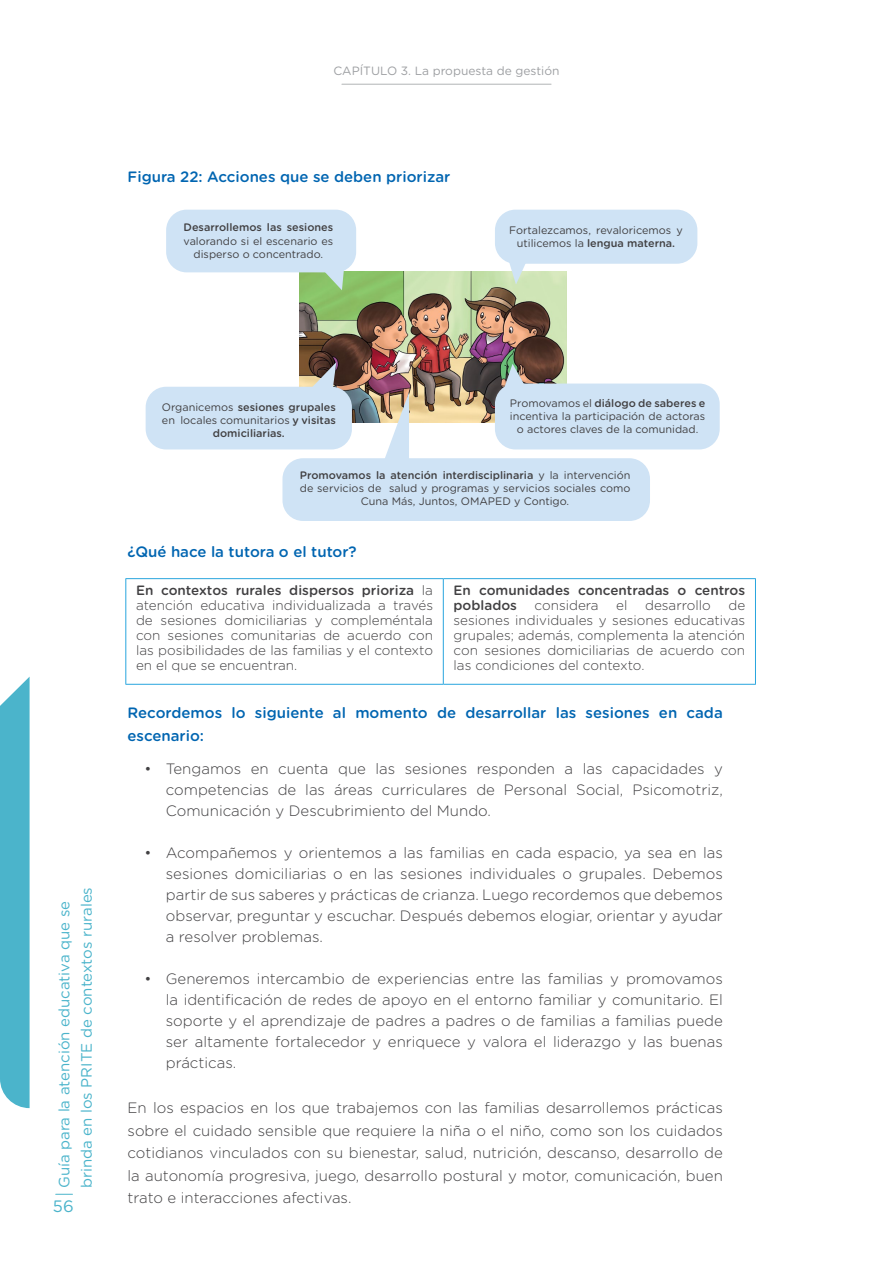
<style>
.page{position:relative;width:893px;height:1263px;background:#fff}
.page>*{position:absolute;margin:0;border:0;box-sizing:border-box;transform-origin:0 0}
.t1{font:16.5px "Gotham Rounded";color:#4bb4cb}
.t2{font:300 15px/21px "Gotham Rounded";color:#414042;text-align:justify}
.t3{font:500 15px/22.5px "Gotham Rounded";color:#0065b1}
.t4{font:15px/22.5px "Gotham Rounded";color:#4bb4cb}
.t5{font:300 13.5px/15px "Gotham Rounded";color:#414042;text-align:justify}
.t6{font:500 13.5px/15px "Gotham Rounded";color:#414042}
.t7{font:12px "Gotham Rounded";color:#9d9fa2}
.t8{font:10.8px/13px "Gotham Rounded";color:#414042;text-align:center}
.t9{font:500 10.8px/13px "Gotham Rounded";color:#414042;text-align:center}
.s1{font-weight:500}
.s2{font-weight:400}
</style>
<div class="page">
<hr style="left:342px;top:84px;width:209px;height:1px;background:#b1b4b6">
<svg style="left:56px;top:1194px;width:16px;height:1px"></svg>
<div style="left:0;top:677px;width:30px;height:431px;background:#4bb4cb"></div>
<img style="left:300px;top:271px;width:267px;height:152px">
<hr style="left:125px;top:578px;width:318px;height:1px;background:#28a5de">
<hr style="left:125px;top:579px;width:1px;height:105px;background:#28a5de">
<hr style="left:125px;top:684px;width:318px;height:1px;background:#28a5de">
<hr style="left:443px;top:578px;width:313px;height:1px;background:#28a5de">
<hr style="left:443px;top:579px;width:1px;height:105px;background:#28a5de">
<hr style="left:755px;top:579px;width:1px;height:105px;background:#28a5de">
<hr style="left:443px;top:684px;width:313px;height:1px;background:#28a5de">
<div style="left:166px;top:210px;width:190px;height:62px;background:#cfe3f5;border-radius:21px"></div>
<div style="left:495px;top:210px;width:202px;height:54px;background:#cfe3f5;border-radius:21px"></div>
<div style="left:282px;top:458px;width:368px;height:63px;background:#cfe3f5;border-radius:21px"></div>
<div style="left:495px;top:384px;width:225px;height:65px;background:#cfe3f5;border-radius:21px"></div>
<div style="left:146px;top:387px;width:206px;height:62px;background:#cfe3f5;border-radius:21px"></div>
<svg style="left:323px;top:270px;width:22px;height:20px"></svg>
<svg style="left:509px;top:263px;width:23px;height:22px"></svg>
<svg style="left:307px;top:362px;width:29px;height:26px"></svg>
<svg style="left:503px;top:364px;width:26px;height:24px"></svg>
<svg style="left:384px;top:392px;width:25px;height:66px"></svg>
<p class="t7" style="left:333px;top:63px;width:228px">CAPÍTULO 3. La propuesta de gestión</p>
<p class="t3" style="left:128px;top:165px;width:324px">Figura 22: Acciones que se deben priorizar</p>
<p class="t9" style="left:184px;top:221px;width:151px">Desarrollemos las sesiones</p>
<p class="t8" style="left:184px;top:234px;width:151px">valorando si el escenario es disperso o concentrado.</p>
<p class="t8" style="left:509px;top:223px;width:175px">Fortalezcamos, revaloricemos y utilicemos la <span class="s1">lengua materna.</span></p>
<p class="t4" style="left:52px;top:1188px;width:303px;rotate:-90deg">Guía para la atención educativa que se brinda en los PRITE de contextos rurales</p>
<p class="t1" style="left:53px;top:1194px;width:22px">56</p>
<p class="t9" style="left:162px;top:400px;width:175px"><span class="s2">Organicemos</span> sesiones grupales <span class="s2">en locales comunitarios</span> y visitas domiciliarias.</p>
<p class="t8" style="left:510px;top:396px;width:197px">Promovamos el <span class="s1">diálogo de saberes e </span>incentiva la participación de actoras o actores claves de la comunidad.</p>
<p class="t8" style="left:300px;top:468px;width:332px"><span class="s1">Promovamos la atención interdisciplinaria</span> y la intervención de servicios de salud y programas y servicios sociales como<br>Cuna Más, Juntos, OMAPED y Contigo.</p>
<p class="t3" style="left:128px;top:539px;width:231px">¿Qué hace la tutora o el tutor?</p>
<p class="t5" style="left:136px;top:582px;width:298px"><span class="s1">En contextos rurales dispersos prioriza</span> la atención educativa individualizada a través de sesiones domiciliarias y compleméntala con sesiones comunitarias de acuerdo con las posibilidades de las familias y el contexto en el que se encuentran.</p>
<p class="t6" style="left:454px;top:583px;width:293px">En comunidades concentradas o centros poblados</p>
<p class="t5" style="left:454px;top:597px;width:293px;text-indent:275px">de sesiones individuales y sesiones educativas grupales; además, complementa la atención con sesiones domiciliarias de acuerdo con las condiciones del contexto.</p>
<p class="t5" style="left:535px;top:597px;width:66px">considera</p>
<p class="t5" style="left:616px;top:597px;width:13px">el</p>
<p class="t5" style="left:645px;top:597px;width:67px">desarrollo</p>
<p class="t3" style="left:128px;top:701px;width:597px">Recordemos lo siguiente al momento de desarrollar las sesiones en cada escenario:</p>
<p class="t2" style="left:166px;top:758px;width:559px;text-indent:-21px">• Tengamos en cuenta que las sesiones responden a las capacidades y competencias de las áreas curriculares de Personal Social, Psicomotriz, Comunicación y Descubrimiento del Mundo.</p>
<p class="t2" style="left:166px;top:842px;width:559px;text-indent:-21px">• Acompañemos y orientemos a las familias en cada espacio, ya sea en las sesiones domiciliarias o en las sesiones individuales o grupales. Debemos partir de sus saberes y prácticas de crianza. Luego recordemos que debemos observar, preguntar y escuchar. Después debemos elogiar, orientar y ayudar a resolver problemas.</p>
<p class="t2" style="left:166px;top:968px;width:559px;text-indent:-21px">• Generemos intercambio de experiencias entre las familias y promovamos la identificación de redes de apoyo en el entorno familiar y comunitario. El soporte y el aprendizaje de padres a padres o de familias a familias puede ser altamente fortalecedor y enriquece y valora el liderazgo y las buenas prácticas.</p>
<p class="t2" style="left:128px;top:1096px;width:597px;line-height:22.5px">En los espacios en los que trabajemos con las familias desarrollemos prácticas sobre el cuidado sensible que requiere la niña o el niño, como son los cuidados cotidianos vinculados con su bienestar, salud, nutrición, descanso, desarrollo de la autonomía progresiva, juego, desarrollo postural y motor, comunicación, buen trato e interacciones afectivas.</p>
</div>
